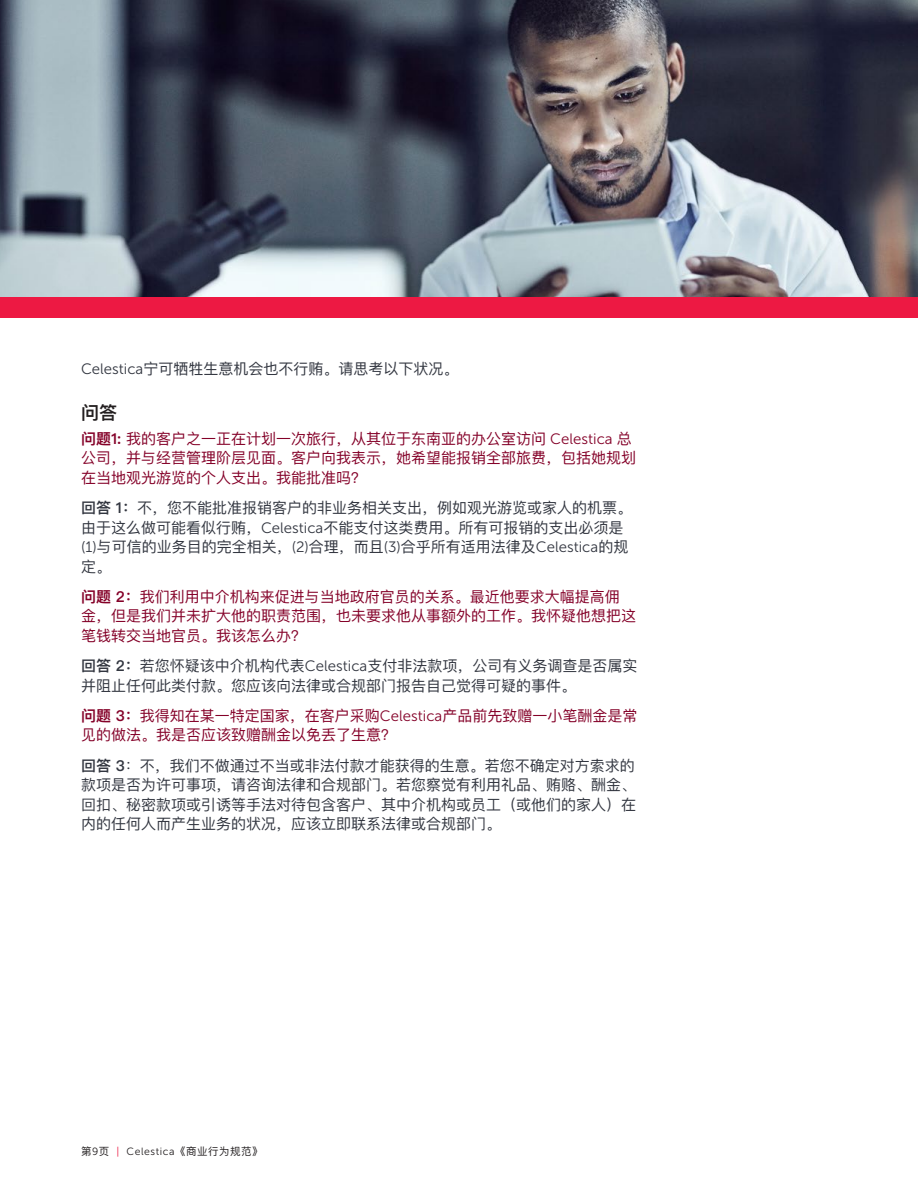
<style>
.page{position:relative;width:918px;height:1188px;background:#fff}
.page>*{position:absolute;margin:0;border:0;box-sizing:border-box;transform-origin:0 0}
.body_heads{font:600 18px "Ping Fang SC";color:#231f20}
.body{font:15px/19.5px "Ping Fang SC";color:#323640}
.body-2{font:15px/19.5px "Ping Fang SC";color:#840128}
.t1{font:10.5px "Ping Fang SC";letter-spacing:.05em;color:#231f20}
.s1{font-family:"Museo Sans 300"}
.s2{font-weight:600}
.s3{font-family:"Museo Sans 300";color:#ed1943}
</style>
<div class="page">
<div style="left:0;top:292px;width:918px;height:26px;background:#ed1943"></div>
<img style="left:0;top:0;width:918px;height:297px">
<p class="body" style="left:81px;top:359px;width:379px"><span class="s1">Celestica</span>宁可牺牲生意机会也不行贿。请思考以下状况。</p>
<p class="body_heads" style="left:81px;top:401px;width:37px">问答</p>
<p class="body-2" style="left:81px;top:428px;width:556px"><span class="s2">问题1:</span> 我的客户之一正在计划一次旅行，从其位于东南亚的办公室访问 <span class="s1">Celestica</span> 总公司，并与经营管理阶层见面。客户向我表示，她希望能报销全部旅费，包括她规划在当地观光游览的个人支出。我能批准吗？</p>
<p class="body" style="left:81px;top:498px;width:553px"><span class="s2">回答 1：</span>不，您不能批准报销客户的非业务相关支出，例如观光游览或家人的机票。由于这么做可能看似行贿，<span class="s1">Celestica</span>不能支付这类费用。所有可报销的支出必须是<span class="s1">(1)</span>与可信的业务目的完全相关，<span class="s1">(2)</span>合理，而且<span class="s1">(3)</span>合乎所有适用法律及<span class="s1">Celestica</span>的规定。</p>
<p class="body-2" style="left:81px;top:587px;width:556px"><span class="s2">问题 2：</span>我们利用中介机构来促进与当地政府官员的关系。最近他要求大幅提高佣金，但是我们并未扩大他的职责范围，也未要求他从事额外的工作。我怀疑他想把这笔钱转交当地官员。我该怎么办？</p>
<p class="body" style="left:81px;top:656px;width:558px"><span class="s2">回答 2：</span>若您怀疑该中介机构代表<span class="s1">Celestica</span>支付非法款项，公司有义务调查是否属实并阻止任何此类付款。您应该向法律或合规部门报告自己觉得可疑的事件。</p>
<p class="body-2" style="left:81px;top:706px;width:558px"><span class="s2">问题 3：</span>我得知在某一特定国家，在客户采购<span class="s1">Celestica</span>产品前先致赠一小笔酬金是常见的做法。我是否应该致赠酬金以免丢了生意？</p>
<p class="body" style="left:81px;top:755px;width:556px;text-align:justify"><span class="s2">回答 3</span>：不，我们不做通过不当或非法付款才能获得的生意。若您不确定对方索求的款项是否为许可事项，请咨询法律和合规部门。若您察觉有利用礼品、贿赂、酬金、回扣、秘密款项或引诱等手法对待包含客户、其中介机构或员工（或他们的家人）在内的任何人而产生业务的状况，应该立即联系法律或合规部门。</p>
<p class="t1" style="left:81px;top:1145px;width:183px">第<span class="s1">9</span>页 <span class="s3">|</span> <span class="s1">Celestica</span>《商业行为规范》</p>
</div>
